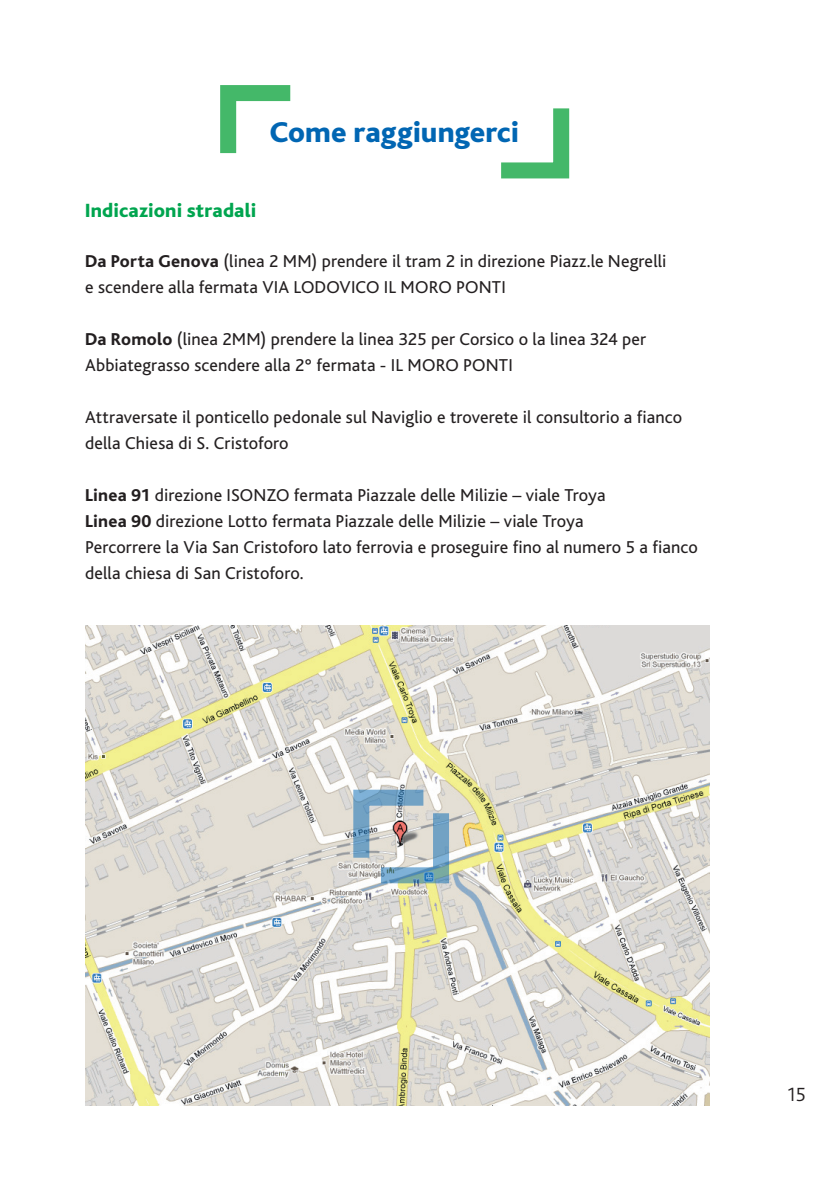
<style>
.page{position:relative;width:840px;height:1191px;background:#fff}
.page>*{position:absolute;margin:0;border:0;box-sizing:border-box;transform-origin:0 0}
.t1{font:800 30px "Bliss";color:#0166b3}
.t2{font:800 20px "Bliss";letter-spacing:.01em;color:#00a54f}
.t3{font:300 20px "Bliss";color:#231f20}
.t4{font:18px/26px "Bliss";letter-spacing:.005em;color:#231f20}
.s1{font-weight:800}
</style>
<div class="page">
<svg style="left:220px;top:85px;width:71px;height:69px"></svg>
<svg style="left:501px;top:108px;width:69px;height:71px"></svg>
<img style="left:85px;top:625px;width:624px;height:481px">
<svg style="left:351px;top:787px;width:100px;height:98px;background:#afbfc8"></svg>
<h1 class="t1" style="left:270px;top:117px;width:251px">Come raggiungerci</h1>
<p class="t2" style="left:85px;top:200px;width:173px">Indicazioni stradali</p>
<p class="t4" style="left:85px;top:248px;width:582px"><span class="s1">Da Porta Genova</span> (linea 2 MM) prendere il tram 2 in direzione Piazz.le Negrelli e scendere alla fermata VIA LODOVICO IL MORO PONTI</p>
<p class="t4" style="left:85px;top:326px;width:562px"><span class="s1">Da Romolo</span> (linea 2MM) prendere la linea 325 per Corsico o la linea 324 per<br>Abbiategrasso scendere alla 2° fermata - IL MORO PONTI</p>
<p class="t4" style="left:85px;top:404px;width:598px">Attraversate il ponticello pedonale sul Naviglio e troverete il consultorio a fianco della Chiesa di S. Cristoforo</p>
<p class="t4" style="left:85px;top:482px;width:613px"><span class="s1">Linea 91</span> direzione ISONZO fermata Piazzale delle Milizie – viale Troya<br><span class="s1">Linea 90</span> direzione Lotto fermata Piazzale delle Milizie – viale Troya<br>Percorrere la Via San Cristoforo lato ferrovia e proseguire fino al numero 5 a fianco della chiesa di San Cristoforo.</p>
<p class="t3" style="left:785px;top:1084px;width:21px">15</p>
</div>
